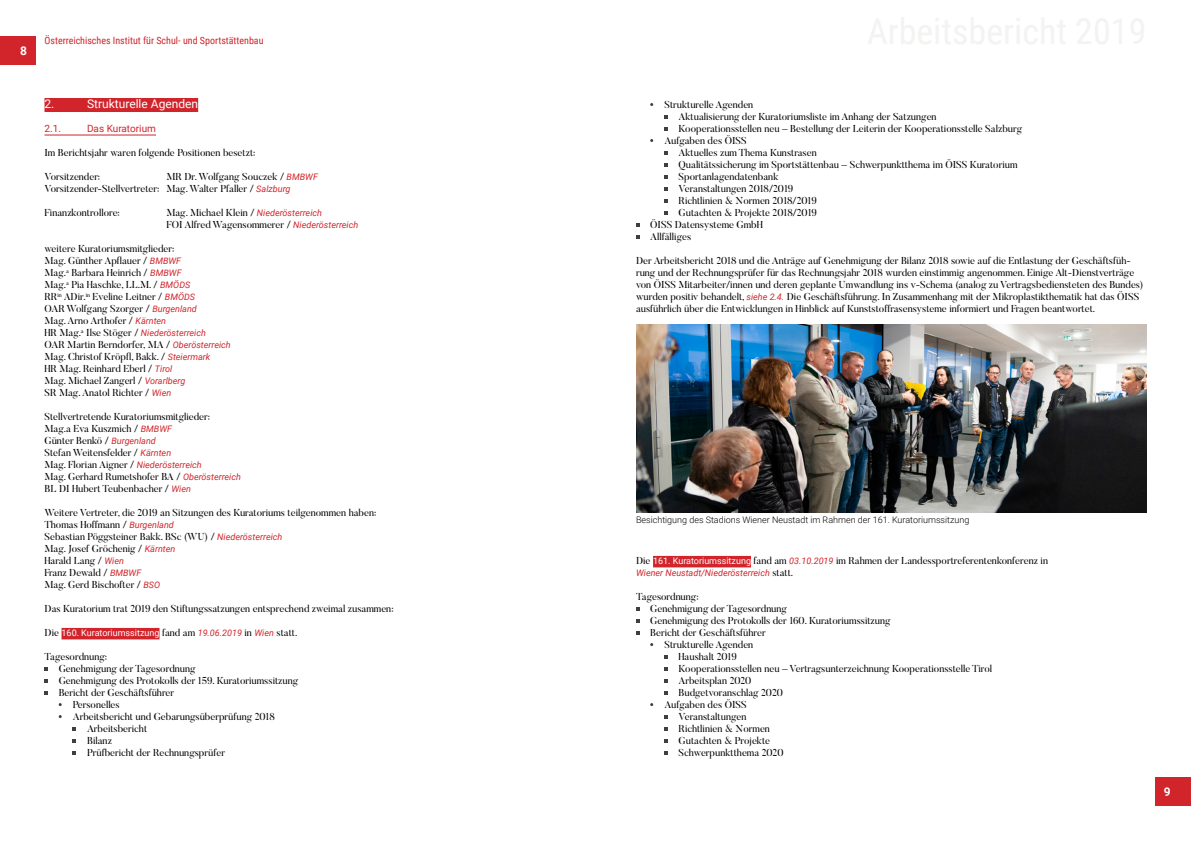
<style>
.page{position:relative;width:1191px;height:842px;background:#fff}
.page>*{position:absolute;margin:0;border:0;box-sizing:border-box;transform-origin:0 0}
.t1{font:12px "Roboto";color:#fff}
.t2{font:700 12px "Roboto";color:#fff}
.t3{font:10px/12px "Butler";color:#000}
.t4{font:10px "Roboto Condensed";color:#d1242b}
.t5{font:10px "Roboto";color:#d1242b}
.t6{font:300 9px "Roboto";color:#000}
.t7{font:9px "Roboto";color:#fff}
.t8{font:italic 9px "Roboto";color:#d1242b}
.s1{font-family:"Roboto";font-style:italic;font-size:9px;color:#d1242b}
.s2{font-family:"Butler";font-size:10px;color:#000}
.s3{font-style:italic;color:#d1242b}
.s4{font-family:"Roboto";font-size:9px;color:#fff}
.s5{font-family:"Butler";font-style:normal;font-size:10px;color:#000}
</style>
<div class="page">
<div style="left:0;top:36px;width:36px;height:28px;background:#d1242b"></div>
<div style="left:1155px;top:778px;width:36px;height:28px;background:#d1242b"></div>
<div style="left:45px;top:98px;width:153px;height:14px;background:#d1242b"></div>
<hr style="left:45px;top:135px;width:111px;height:1px;background:#d1242b">
<div style="left:62px;top:628px;width:97px;height:11px;background:#d1242b"></div>
<div style="left:653px;top:556px;width:98px;height:11px;background:#d1242b"></div>
<img style="left:636px;top:324px;width:510px;height:188px">
<p class="t2" style="left:20px;top:42px;width:8px">8</p>
<p class="t4" style="left:45px;top:33px;width:221px">Österreichisches Institut für Schul- und Sportstättenbau</p>
<p class="t1" style="left:45px;top:95px;width:11px">2.</p>
<p class="t1" style="left:87px;top:95px;width:113px">Strukturelle Agenden</p>
<p class="t5" style="left:45px;top:121px;width:18px">2.1.</p>
<p class="t5" style="left:87px;top:121px;width:70px">Das Kuratorium</p>
<p class="t3" style="left:45px;top:146px;width:212px">Im Berichtsjahr waren folgende Positionen besetzt:</p>
<p class="t3" style="left:45px;top:170px;width:57px">Vorsitzender:</p>
<p class="t3" style="left:45px;top:170px;width:275px;text-indent:122px">MR Dr. Wolfgang Souczek / <span class="s1">BMBWF<br></span>Vorsitzender-Stellvertreter: Mag. Walter Pfaller / <span class="s1">Salzburg</span></p>
<p class="t3" style="left:45px;top:206px;width:77px">Finanzkontrollore:</p>
<p class="t3" style="left:166px;top:206px;width:193px">Mag. Michael Klein / <span class="s1">Niederösterreich<br></span>FOI Alfred Wagensommerer / <span class="s1">Niederösterreich</span></p>
<p class="t3" style="left:45px;top:242px;width:188px">weitere Kuratoriumsmitglieder:<br>Mag. Günther Apflauer / <span class="s1">BMBWF<br></span>Mag.<sup>a</sup> Barbara Heinrich / <span class="s1">BMBWF<br></span>Mag.<sup>a</sup> Pia Haschke, LL.M. / <span class="s1">BMÖDS<br></span>RR<sup>in</sup> ADir.<sup>in</sup> Eveline Leitner / <span class="s1">BMÖDS<br></span>OAR Wolfgang Szorger / <span class="s1">Burgenland<br></span>Mag. Arno Arthofer / <span class="s1">Kärnten<br></span>HR Mag.<sup>a</sup> Ilse Stöger / <span class="s1">Niederösterreich<br></span>OAR Martin Berndorfer, MA / <span class="s1">Oberösterreich </span>Mag. Christof Kröpfl, Bakk. / <span class="s1">Steiermark<br></span>HR Mag. Reinhard Eberl / <span class="s1">Tirol<br></span>Mag. Michael Zangerl / <span class="s1">Vorarlberg<br></span>SR Mag. Anatol Richter / <span class="s1">Wien</span></p>
<p class="t3" style="left:45px;top:410px;width:198px">Stellvertretende Kuratoriumsmitglieder:<br>Mag.a Eva Kuszmich / <span class="s1">BMBWF<br></span>Günter Benkö / <span class="s1">Burgenland<br></span>Stefan Weitensfelder / <span class="s1">Kärnten<br></span>Mag. Florian Aigner / <span class="s1">Niederösterreich<br></span>Mag. Gerhard Rumetshofer BA / <span class="s1">Oberösterreich </span>BL DI Hubert Teubenbacher / <span class="s1">Wien</span></p>
<p class="t3" style="left:45px;top:506px;width:333px">Weitere Vertreter, die 2019 an Sitzungen des Kuratoriums teilgenommen haben:<br>Thomas Hoffmann / <span class="s1">Burgenland<br></span>Sebastian Pöggsteiner Bakk. BSc (WU) / <span class="s1">Niederösterreich<br></span>Mag. Josef Gröchenig / <span class="s1">Kärnten<br></span>Harald Lang / <span class="s1">Wien<br></span>Franz Dewald / <span class="s1">BMBWF<br></span>Mag. Gerd Bischofter / <span class="s1">BSO</span></p>
<p class="t3" style="left:45px;top:602px;width:350px">Das Kuratorium trat 2019 den Stiftungssatzungen entsprechend zweimal zusammen:</p>
<p class="t7" style="left:45px;top:626px;width:254px"><span class="s2">Die</span> 160. Kuratoriumssitzung <span class="s2">fand am</span> <span class="s3">19.06.2019</span> <span class="s2">in</span> <span class="s3">Wien</span> <span class="s2">statt.</span></p>
<p class="t3" style="left:45px;top:650px;width:64px">Tagesordnung:</p>
<p class="t3" style="left:59px;top:662px;width:138px">Genehmigung der Tagesordnung</p>
<p class="t3" style="left:59px;top:674px;width:241px">Genehmigung des Protokolls der 159. Kuratoriumssitzung</p>
<p class="t3" style="left:59px;top:686px;width:117px">Bericht der Geschäftsführer</p>
<p class="t3" style="left:73px;top:698px;width:48px">Personelles</p>
<p class="t3" style="left:73px;top:710px;width:203px">Arbeitsbericht und Gebarungsüberprüfung 2018</p>
<p class="t3" style="left:87px;top:722px;width:62px">Arbeitsbericht</p>
<p class="t3" style="left:87px;top:734px;width:26px">Bilanz</p>
<p class="t3" style="left:87px;top:746px;width:139px">Prüfbericht der Rechnungsprüfer</p>
<p class="t3" style="left:664px;top:98px;width:90px">Strukturelle Agenden</p>
<p class="t3" style="left:678px;top:110px;width:259px">Aktualisierung der Kuratoriumsliste im Anhang der Satzungen</p>
<p class="t3" style="left:678px;top:122px;width:345px">Kooperationsstellen neu – Bestellung der Leiterin der Kooperationsstelle Salzburg</p>
<p class="t3" style="left:664px;top:134px;width:84px">Aufgaben des ÖISS</p>
<p class="t3" style="left:678px;top:146px;width:140px">Aktuelles zum Thema Kunstrasen</p>
<p class="t3" style="left:678px;top:158px;width:340px">Qualitätssicherung im Sportstättenbau – Schwerpunktthema im ÖISS Kuratorium</p>
<p class="t3" style="left:678px;top:170px;width:101px">Sportanlagendatenbank</p>
<p class="t3" style="left:678px;top:182px;width:116px">Veranstaltungen 2018/2019</p>
<p class="t3" style="left:678px;top:194px;width:140px">Richtlinien &amp; Normen 2018/2019</p>
<p class="t3" style="left:678px;top:206px;width:140px">Gutachten &amp; Projekte 2018/2019</p>
<p class="t3" style="left:650px;top:218px;width:114px">ÖISS Datensysteme GmbH</p>
<p class="t3" style="left:650px;top:230px;width:42px">Allfälliges</p>
<p class="t3" style="left:636px;top:254px;width:509px">Der Arbeitsbericht 2018 und die Anträge auf Genehmigung der Bilanz 2018 sowie auf die Entlastung der Geschäftsfüh&shy;rung und der Rechnungsprüfer für das Rechnungsjahr 2018 wurden einstimmig angenommen. Einige Alt-Dienstverträge von ÖISS Mitarbeiter/innen und deren geplante Umwandlung ins v-Schema (analog zu Vertragsbediensteten des Bundes) wurden positiv behandelt, <span class="s1">siehe 2.4.</span> Die Geschäftsführung. In Zusammenhang mit der Mikroplastikthematik hat das ÖISS ausführlich über die Entwicklungen in Hinblick auf Kunststoffrasensysteme informiert und Fragen beantwortet.</p>
<p class="t6" style="left:636px;top:513px;width:335px">Besichtigung des Stadions Wiener Neustadt im Rahmen der 161. Kuratoriumssitzung</p>
<p class="t3" style="left:636px;top:554px;width:413px">Die <span class="s4">161. Kuratoriumssitzung</span> fand am <span class="s1">03.10.2019</span> im Rahmen der Landessportreferentenkonferenz in</p>
<p class="t8" style="left:636px;top:566px;width:159px">Wiener Neustadt/Niederösterreich <span class="s5">statt.</span></p>
<p class="t3" style="left:636px;top:590px;width:64px">Tagesordnung:</p>
<p class="t3" style="left:650px;top:602px;width:138px">Genehmigung der Tagesordnung</p>
<p class="t3" style="left:650px;top:614px;width:242px">Genehmigung des Protokolls der 160. Kuratoriumssitzung</p>
<p class="t3" style="left:650px;top:626px;width:117px">Bericht der Geschäftsführer</p>
<p class="t3" style="left:664px;top:638px;width:90px">Strukturelle Agenden</p>
<p class="t3" style="left:678px;top:650px;width:60px">Haushalt 2019</p>
<p class="t3" style="left:678px;top:662px;width:315px">Kooperationsstellen neu – Vertragsunterzeichnung Kooperationsstelle Tirol</p>
<p class="t3" style="left:678px;top:674px;width:74px">Arbeitsplan 2020</p>
<p class="t3" style="left:678px;top:686px;width:106px">Budgetvoranschlag 2020</p>
<p class="t3" style="left:664px;top:698px;width:84px">Aufgaben des ÖISS</p>
<p class="t3" style="left:678px;top:710px;width:69px">Veranstaltungen</p>
<p class="t3" style="left:678px;top:722px;width:93px">Richtlinien &amp; Normen</p>
<p class="t3" style="left:678px;top:734px;width:93px">Gutachten &amp; Projekte</p>
<p class="t3" style="left:678px;top:746px;width:106px">Schwerpunktthema 2020</p>
<p class="t2" style="left:1163px;top:784px;width:8px">9</p>
</div>
